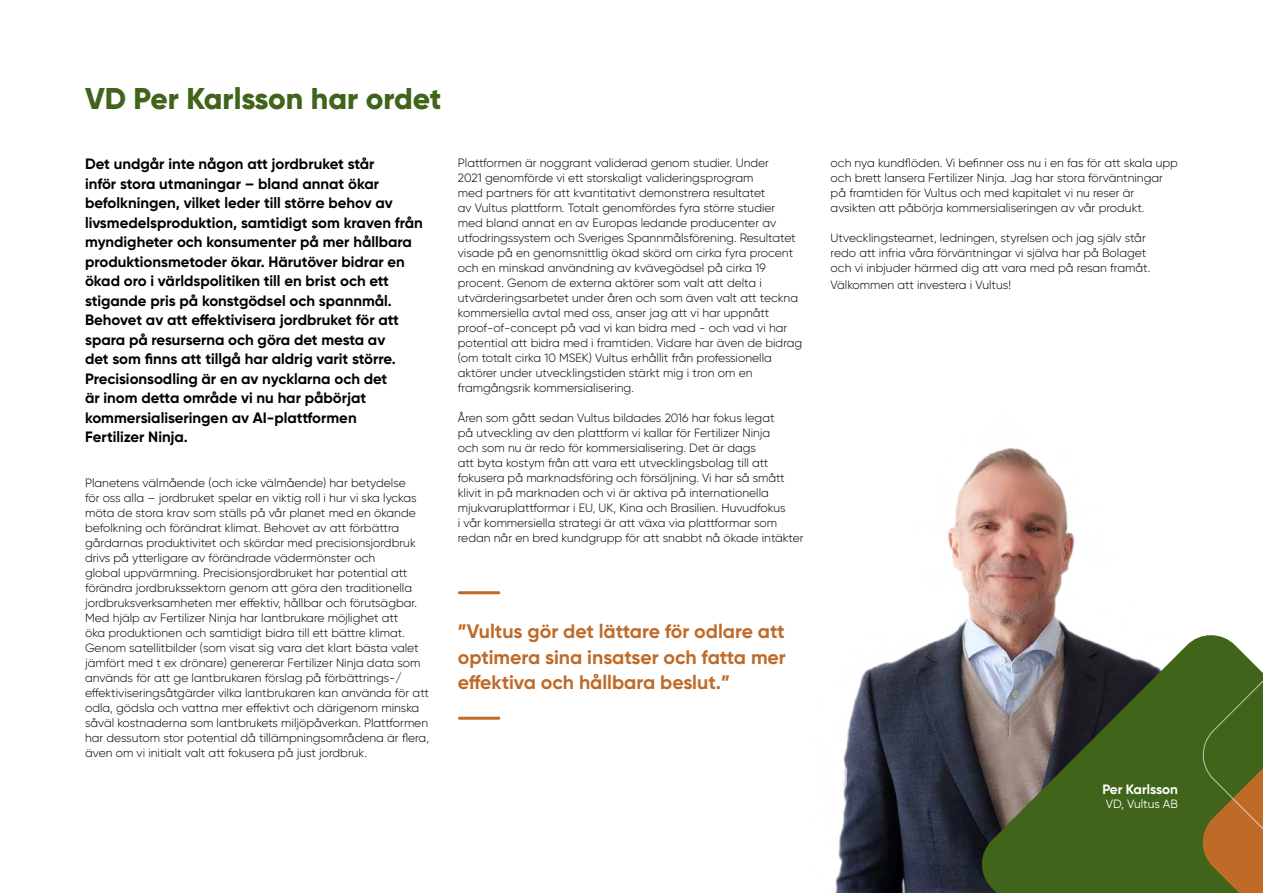
<style>
.page{position:relative;width:1263px;height:893px;background:#fff}
.page>*{position:absolute;margin:0;border:0;box-sizing:border-box;transform-origin:0 0}
.t1{font:800 30px "Gilroy";color:#3f641a}
.t2{font:700 19.5px/25.5px "Gilroy";color:#c06a27;text-align:justify}
.t3{font:700 15px/19.5px "Gilroy";color:#000}
.t4{font:700 13.5px "Gilroy";letter-spacing:-.005em;color:#fff}
.t5{font:300 12px/15px "Gilroy";color:#000}
.t6{font:12px "Gilroy";color:#fff}
</style>
<div class="page">
<img style="left:835px;top:448px;width:240px;height:445px">
<svg style="left:979px;top:632px;width:219px;height:261px;background:#566940"></svg>
<hr style="left:459px;top:591px;width:40px;height:3px;background:#c06a27">
<hr style="left:459px;top:717px;width:40px;height:3px;background:#c06a27">
<svg style="left:1198px;top:635px;width:65px;height:258px;background:#6e6d29"></svg>
<h1 class="t1" style="left:85px;top:80px;width:358px">VD Per Karlsson har ordet</h1>
<p class="t3" style="left:85px;top:154px;width:339px">Det undgår inte någon att jordbruket står<br>inför stora utmaningar – bland annat ökar befolkningen, vilket leder till större behov av livsmedelsproduktion, samtidigt som kraven från myndigheter och konsumenter på mer hållbara produktionsmetoder ökar. Härutöver bidrar en ökad oro i världspolitiken till en brist och ett stigande pris på konstgödsel och spannmål.<br>Behovet av att effektivisera jordbruket för att spara på resurserna och göra det mesta av<br>det som finns att tillgå har aldrig varit större.<br>Precisionsodling är en av nycklarna och det<br>är inom detta område vi nu har påbörjat kommersialiseringen av AI-plattformen<br>Fertilizer Ninja.</p>
<p class="t5" style="left:85px;top:476px;width:345px">Planetens välmående (och icke välmående) har betydelse<br>för oss alla – jordbruket spelar en viktig roll i hur vi ska lyckas möta de stora krav som ställs på vår planet med en ökande befolkning och förändrat klimat. Behovet av att förbättra gårdarnas produktivitet och skördar med precisionsjordbruk drivs på ytterligare av förändrade vädermönster och<br>global uppvärmning. Precisionsjordbruket har potential att förändra jordbrukssektorn genom att göra den traditionella jordbruksverksamheten mer effektiv, hållbar och förutsägbar.<br>Med hjälp av Fertilizer Ninja har lantbrukare möjlighet att<br>öka produktionen och samtidigt bidra till ett bättre klimat.<br>Genom satellitbilder (som visat sig vara det klart bästa valet jämfört med t ex drönare) genererar Fertilizer Ninja data som används för att ge lantbrukaren förslag på förbättrings-/ effektiviseringsåtgärder vilka lantbrukaren kan använda för att odla, gödsla och vattna mer effektivt och därigenom minska såväl kostnaderna som lantbrukets miljöpåverkan. Plattformen har dessutom stor potential då tillämpningsområdena är flera, även om vi initialt valt att fokusera på just jordbruk.</p>
<p class="t5" style="left:458px;top:155px;width:346px">Plattformen är noggrant validerad genom studier. Under<br>2021 genomförde vi ett storskaligt valideringsprogram<br>med partners för att kvantitativt demonstrera resultatet<br>av Vultus plattform. Totalt genomfördes fyra större studier med bland annat en av Europas ledande producenter av utfodringssystem och Sveriges Spannmålsförening. Resultatet visade på en genomsnittlig ökad skörd om cirka fyra procent och en minskad användning av kvävegödsel på cirka 19 procent. Genom de externa aktörer som valt att delta i utvärderingsarbetet under åren och som även valt att teckna kommersiella avtal med oss, anser jag att vi har uppnått proof-of-concept på vad vi kan bidra med - och vad vi har potential att bidra med i framtiden. Vidare har även de bidrag (om totalt cirka 10 MSEK) Vultus erhållit från professionella aktörer under utvecklingstiden stärkt mig i tron om en framgångsrik kommersialisering.</p>
<p class="t5" style="left:458px;top:410px;width:347px">Åren som gått sedan Vultus bildades 2016 har fokus legat<br>på utveckling av den plattform vi kallar för Fertilizer Ninja<br>och som nu är redo för kommersialisering. Det är dags<br>att byta kostym från att vara ett utvecklingsbolag till att fokusera på marknadsföring och försäljning. Vi har så smått klivit in på marknaden och vi är aktiva på internationella mjukvaruplattformar i EU, UK, Kina och Brasilien. Huvudfokus<br>i vår kommersiella strategi är att växa via plattformar som redan når en bred kundgrupp för att snabbt nå ökade intäkter</p>
<h2 class="t2" style="left:458px;top:618px;width:330px">”Vultus gör det lättare för odlare att optimera sina insatser och fatta mer effektiva och hållbara beslut.”</h2>
<p class="t5" style="left:831px;top:155px;width:349px">och nya kundflöden. Vi befinner oss nu i en fas för att skala upp och brett lansera Fertilizer Ninja. Jag har stora förväntningar på framtiden för Vultus och med kapitalet vi nu reser är avsikten att påbörja kommersialiseringen av vår produkt.</p>
<p class="t5" style="left:831px;top:230px;width:321px">Utvecklingsteamet, ledningen, styrelsen och jag själv står redo att infria våra förväntningar vi själva har på Bolaget och vi inbjuder härmed dig att vara med på resan framåt.</p>
<p class="t5" style="left:831px;top:277px;width:182px">Välkommen att investera i Vultus!</p>
<p class="t4" style="left:1102px;top:780px;width:77px">Per Karlsson</p>
<p class="t6" style="left:1106px;top:796px;width:73px">VD, Vultus AB</p>
</div>
